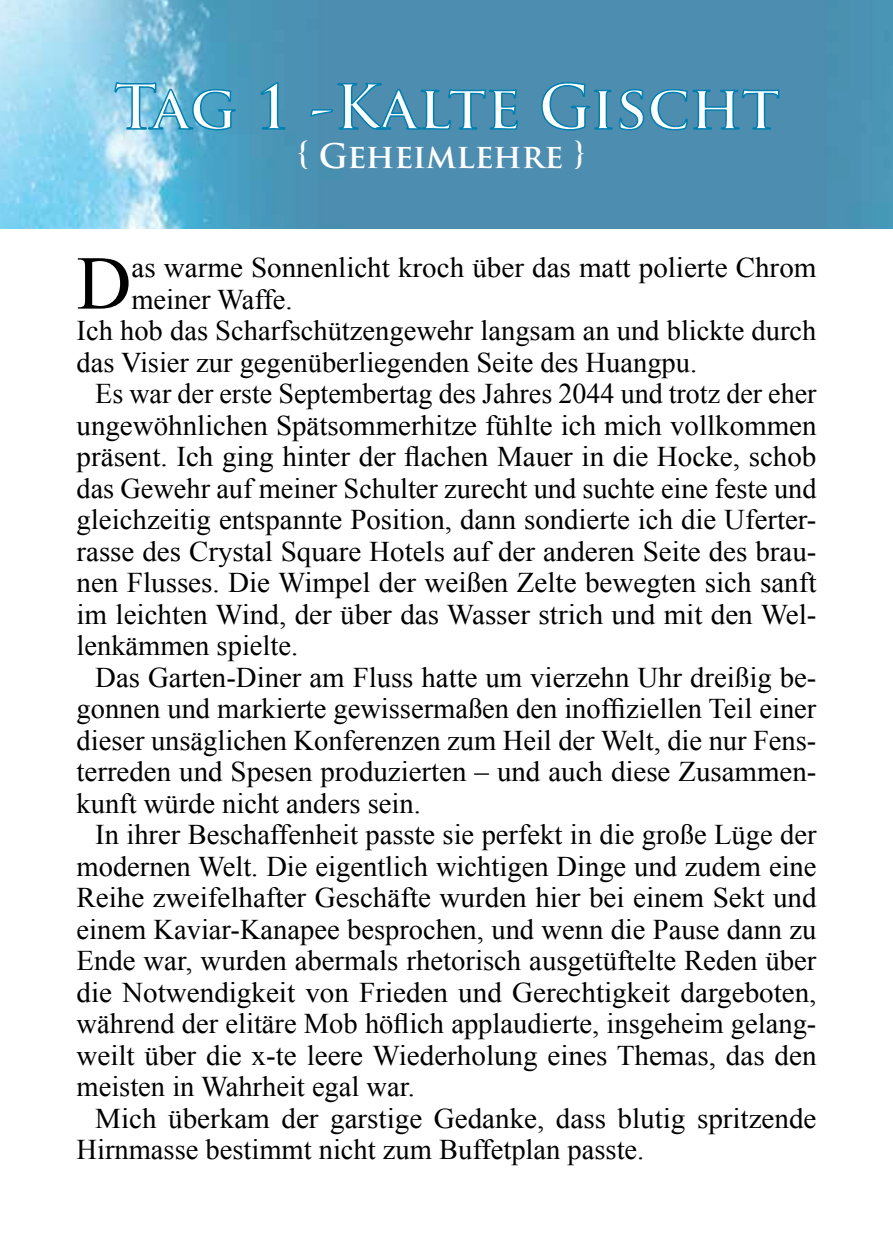
<style>
.page{position:relative;width:893px;height:1259px;background:#fff}
.page>*{position:absolute;margin:0;border:0;box-sizing:border-box;transform-origin:0 0}
.t1{font:76.2px "Times New Roman";color:#000}
.t2{font:700 60px "Trajan Pro";color:#fff}
.t3{font:700 33px "Trajan Pro";color:#fff}
.t4{font:28.5px "Times New Roman";color:#000}
</style>
<div class="page">
<img style="left:0;top:0;width:893px;height:229px">
<svg style="left:114px;top:81px;width:123px;height:50px;background:#5dafd0"></svg>
<svg style="left:260px;top:81px;width:26px;height:49px"></svg>
<svg style="left:310px;top:82px;width:209px;height:87px;background:#458baf"></svg>
<svg style="left:540px;top:81px;width:240px;height:50px;background:#418aaf"></svg>
<h2 class="t2" style="left:114px;top:70px;width:667px">Tag 1 -Kalte Gischt</h2>
<p class="t3" style="left:297px;top:136px;width:290px">{ Geheimlehre }</p>
<h1 class="t1" style="left:77px;top:232px;width:56px">D</h1>
<p class="t4" style="left:131px;top:248px;width:686px">as warme Sonnenlicht kroch über das matt polierte Chrom</p>
<p class="t4" style="left:131px;top:280px;width:163px">meiner Waffe.</p>
<p class="t4" style="left:77px;top:311px;width:741px">Ich hob das Scharfschützengewehr langsam an und blickte durch</p>
<p class="t4" style="left:77px;top:343px;width:622px">das Visier zur gegenüberliegenden Seite des Huangpu.</p>
<p class="t4" style="left:95px;top:374px;width:723px">Es war der erste Septembertag des Jahres 2044 und trotz der eher</p>
<p class="t4" style="left:77px;top:406px;width:741px">ungewöhnlichen Spätsommerhitze fühlte ich mich vollkommen</p>
<p class="t4" style="left:77px;top:437px;width:741px">präsent. Ich ging hinter der flachen Mauer in die Hocke, schob</p>
<p class="t4" style="left:77px;top:469px;width:741px">das Gewehr auf meiner Schulter zurecht und suchte eine feste und</p>
<p class="t4" style="left:77px;top:500px;width:741px">gleichzeitig entspannte Position, dann sondierte ich die Uferter-</p>
<p class="t4" style="left:77px;top:532px;width:741px">rasse des Crystal Square Hotels auf der anderen Seite des brau-</p>
<p class="t4" style="left:77px;top:563px;width:741px">nen Flusses. Die Wimpel der weißen Zelte bewegten sich sanft</p>
<p class="t4" style="left:77px;top:595px;width:741px">im leichten Wind, der über das Wasser strich und mit den Wel-</p>
<p class="t4" style="left:77px;top:626px;width:223px">lenkämmen spielte.</p>
<p class="t4" style="left:95px;top:658px;width:723px">Das Garten-Diner am Fluss hatte um vierzehn Uhr dreißig be-</p>
<p class="t4" style="left:77px;top:689px;width:741px">gonnen und markierte gewissermaßen den inoffiziellen Teil einer</p>
<p class="t4" style="left:77px;top:721px;width:741px">dieser unsäglichen Konferenzen zum Heil der Welt, die nur Fens-</p>
<p class="t4" style="left:77px;top:752px;width:741px">terreden und Spesen produzierten – und auch diese Zusammen-</p>
<p class="t4" style="left:77px;top:784px;width:346px">kunft würde nicht anders sein.</p>
<p class="t4" style="left:95px;top:815px;width:723px">In ihrer Beschaffenheit passte sie perfekt in die große Lüge der</p>
<p class="t4" style="left:77px;top:847px;width:741px">modernen Welt. Die eigentlich wichtigen Dinge und zudem eine</p>
<p class="t4" style="left:77px;top:878px;width:742px">Reihe zweifelhafter Geschäfte wurden hier bei einem Sekt und</p>
<p class="t4" style="left:77px;top:910px;width:741px">einem Kaviar-Kanapee besprochen, und wenn die Pause dann zu</p>
<p class="t4" style="left:77px;top:941px;width:741px">Ende war, wurden abermals rhetorisch ausgetüftelte Reden über</p>
<p class="t4" style="left:77px;top:973px;width:741px">die Notwendigkeit von Frieden und Gerechtigkeit dargeboten,</p>
<p class="t4" style="left:77px;top:1004px;width:741px">während der elitäre Mob höflich applaudierte, insgeheim gelang-</p>
<p class="t4" style="left:77px;top:1036px;width:741px">weilt über die x-te leere Wiederholung eines Themas, das den</p>
<p class="t4" style="left:77px;top:1067px;width:340px">meisten in Wahrheit egal war.</p>
<p class="t4" style="left:95px;top:1099px;width:723px">Mich überkam der garstige Gedanke, dass blutig spritzende</p>
<p class="t4" style="left:77px;top:1130px;width:569px">Hirnmasse bestimmt nicht zum Buffetplan passte.</p>
</div>
